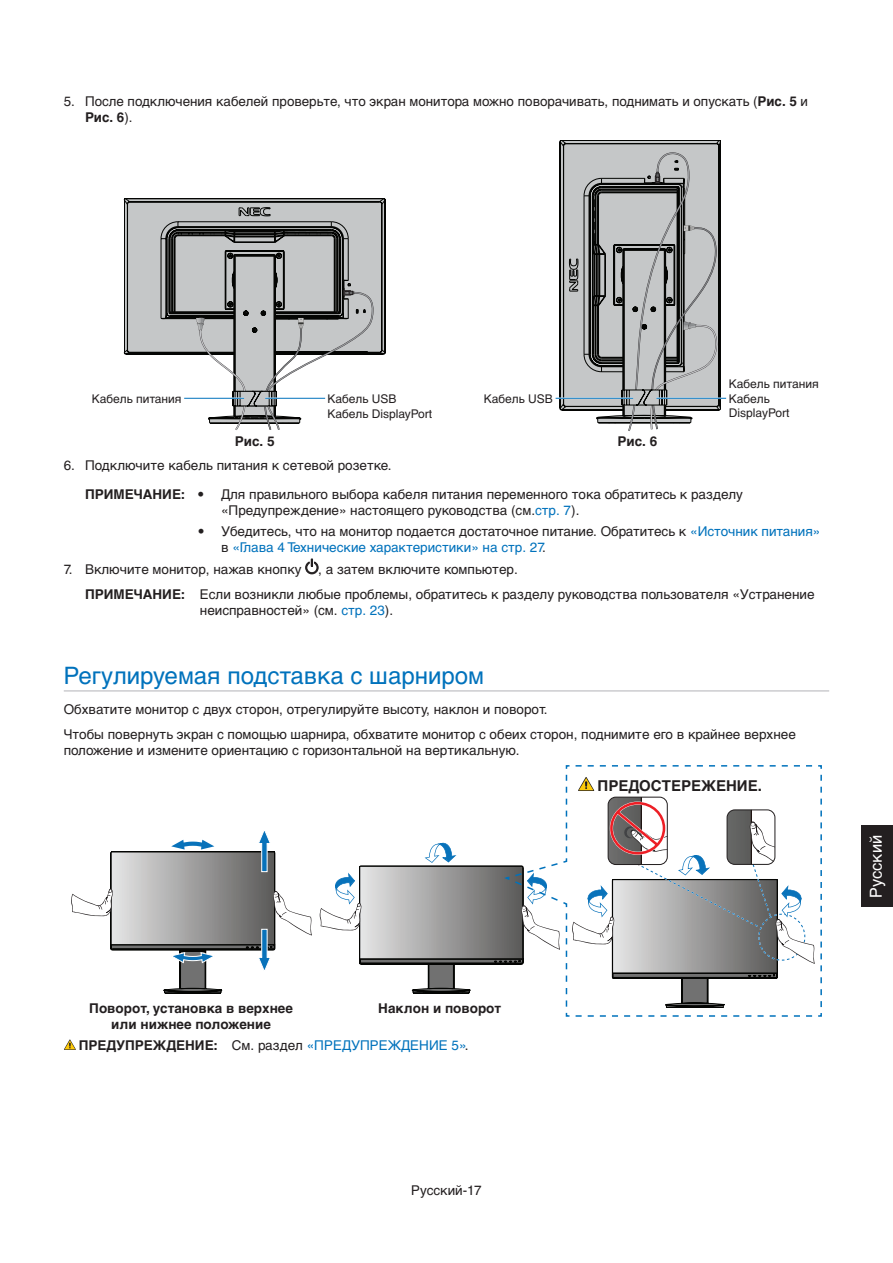
<style>
.page{position:relative;width:893px;height:1263px;background:#fff}
.page>*{position:absolute;margin:0;border:0;box-sizing:border-box;transform-origin:0 0}
.t1{font:24px "Helvetica Cyr Upright";color:#0072bc}
.t2{font:16.5px "Helvetica Cyr Upright";color:#fff}
.t3{font:700 15px "Helvetica Cyr";color:#231f20}
.t4{font:13.5px/16.2px "Helvetica Cyr Upright";color:#231f20}
.t5{font:700 13.5px/16.2px "Helvetica Cyr";color:#231f20;text-align:center}
.t6{font:13.5px "Helvetica Cyr Upright";color:#0072bc}
.t7{font:12px/14.4px "Helvetica Cyr Upright";color:#231f20}
.s1{font-family:"Helvetica Cyr";font-weight:700}
.s2{font-family:"Helvetica Cyr Upright";font-weight:400}
.s3{color:#0072bc}
.s4{font-family:"Helvetica Cyr";font-weight:700;color:#231f20}
.s5{color:#231f20}
</style>
<div class="page">
<div style="left:861px;top:826px;width:32px;height:81px;background:#231f20"></div>
<svg style="left:560px;top:140px;width:161px;height:291px;background:#a1a3a3"></svg>
<svg style="left:124px;top:198px;width:261px;height:157px;background:#939595"></svg>
<svg style="left:196px;top:208px;width:189px;height:222px"></svg>
<hr style="left:184px;top:397px;width:60px;height:2px;background:#fff">
<hr style="left:265px;top:397px;width:60px;height:2px;background:#fff">
<hr style="left:184px;top:398px;width:60px;height:1px;background:#0072bc">
<hr style="left:265px;top:398px;width:60px;height:1px;background:#0072bc">
<hr style="left:556px;top:397px;width:77px;height:2px;background:#fff">
<hr style="left:656px;top:397px;width:70px;height:2px;background:#fff">
<hr style="left:556px;top:398px;width:77px;height:1px;background:#0072bc">
<hr style="left:656px;top:398px;width:70px;height:1px;background:#0072bc">
<svg style="left:305px;top:559px;width:13px;height:15px"></svg>
<hr style="left:64px;top:690px;width:765px;height:1px;background:#b2b3b7">
<svg style="left:320px;top:765px;width:502px;height:252px"></svg>
<svg style="left:71px;top:831px;width:241px;height:162px"></svg>
<svg style="left:64px;top:1039px;width:12px;height:11px"></svg>
<p class="t4" style="left:64px;top:94px;width:746px">5. После подключения кабелей проверьте, что экран монитора можно поворачивать, поднимать и опускать (<span class="s1">Рис. 5</span> и</p>
<p class="t5" style="left:85px;top:110px;width:49px">Рис. 6<span class="s2">).</span></p>
<p class="t7" style="left:92px;top:392px;width:91px">Кабель питания</p>
<p class="t7" style="left:327px;top:392px;width:106px">Кабель USB<br>Кабель DisplayPort</p>
<p class="t7" style="left:484px;top:392px;width:70px">Кабель USB</p>
<p class="t5" style="left:235px;top:433px;width:41px">Рис. 5</p>
<p class="t5" style="left:617px;top:433px;width:41px">Рис. 6</p>
<p class="t7" style="left:729px;top:377px;width:91px">Кабель питания<br>Кабель<br>DisplayPort</p>
<p class="t4" style="left:64px;top:457px;width:329px">6. Подключите кабель питания к сетевой розетке.</p>
<p class="t5" style="left:85px;top:486px;width:10px">ПР</p>
<p class="t5" style="left:114px;top:486px;width:40px">ИМЕЧАНИ</p>
<p class="t4" style="left:221px;top:486px;width:523px;text-indent:-40px"><span class="s1">Е: •</span> Для правильного выбора кабеля питания переменного тока обратитесь к разделу «Предупреждение» настоящего руководства (см.<span class="s3">стр. 7</span>).</p>
<p class="t4" style="left:221px;top:523px;width:601px;text-indent:-23px"><span class="s1">•</span> Убедитесь, что на монитор подается достаточное питание. Обратитесь к <span class="s3">«Источник питания» </span>в <span class="s3">«Глава 4 Технические характеристики» на стр. 27</span>.</p>
<p class="t4" style="left:64px;top:561px;width:455px">7. Включите монитор, нажав кнопку , а затем включите компьютер.</p>
<p class="t5" style="left:85px;top:586px;width:10px">ПР</p>
<p class="t5" style="left:114px;top:586px;width:40px">ИМЕЧАНИ</p>
<p class="t4" style="left:200px;top:586px;width:616px;text-indent:-19px"><span class="s1">Е:</span> Если возникли любые проблемы, обратитесь к разделу руководства пользователя «Устранение неисправностей» (см. <span class="s3">стр. 23</span>).</p>
<h1 class="t1" style="left:64px;top:662px;width:422px">Регулируемая подставка с шарниром</h1>
<p class="t4" style="left:64px;top:697px;width:734px;line-height:24.8px">Обхватите монитор с двух сторон, отрегулируйте высоту, наклон и поворот.<br>Чтобы повернуть экран с помощью шарнира, обхватите монитор с обеих сторон, поднимите его в крайнее верхнее</p>
<p class="t4" style="left:64px;top:742px;width:457px">положение и измените ориентацию с горизонтальной на вертикальную.</p>
<p class="t5" style="left:89px;top:1000px;width:205px">Поворот, установка в верхнее или нижнее положение</p>
<p class="t5" style="left:79px;top:1037px;width:48px">П РЕДУП</p>
<p class="t5" style="left:144px;top:1037px;width:33px">РЕЖДЕНИ</p>
<p class="t6" style="left:214px;top:1037px;width:256px"><span class="s4">Е:</span> <span class="s5">См. раздел</span> «ПРЕДУПРЕЖДЕНИЕ 5»<span class="s5">.</span></p>
<p class="t5" style="left:378px;top:1000px;width:125px">Наклон и поворот</p>
<p class="t3" style="left:598px;top:777px;width:33px">ПРЕДО</p>
<p class="t3" style="left:651px;top:777px;width:53px">СТЕРЕЖЕ</p>
<p class="t3" style="left:726px;top:777px;width:37px">НИЕ.</p>
<p class="t2" style="left:867px;top:898px;width:64px;rotate:-90deg">Русский</p>
<p class="t4" style="left:411px;top:1182px;width:72px">Русский-17</p>
</div>
